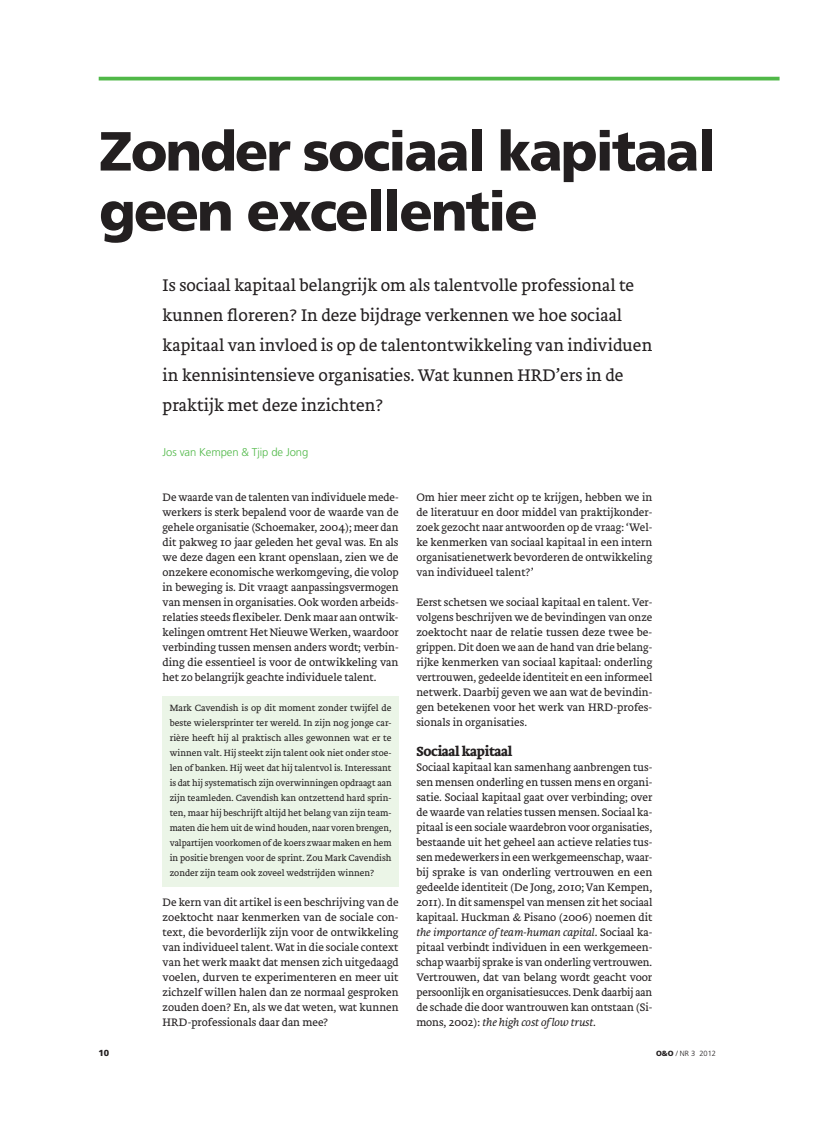
<style>
.page{position:relative;width:815px;height:1124px;background:#fff}
.page>*{position:absolute;margin:0;border:0;box-sizing:border-box;transform-origin:0 0}
.t1{font:900 55px/60px "Frutiger LT Std";letter-spacing:-.035em;color:#231f20}
.t2{font:300 17.5px/30px "Brioni Text Std";color:#231f20}
.t3{font:700 13.75px "Brioni Text Std";letter-spacing:-.025em;color:#231f20}
.t4{font:300 11.25px/15px "Brioni Text Std";color:#231f20;text-align:justify}
.t5{font:300 11.25px "Frutiger LT Std";letter-spacing:-.01em;color:#50b848}
.t6{font:300 9.38px/15px "Brioni Text Std";color:#231f20;text-align:justify}
.t7{font:900 8.75px "Frutiger LT Std";color:#231f20}
.t8{font:300 7.5px "Frutiger LT Std";color:#231f20}
.s1{font-style:italic}
.s2{font-weight:900}
</style>
<div class="page">
<hr style="left:99px;top:77px;width:681px;height:3px;background:#50b848">
<div style="left:163px;top:695px;width:236px;height:191px;background:#ebf5e7"></div>
<h1 class="t1" style="left:99px;top:121px;width:618px">Zonder sociaal kapitaal geen excellentie</h1>
<p class="t2" style="left:163px;top:270px;width:491px">Is sociaal kapitaal belangrijk om als talentvolle professional te kunnen floreren? In deze bijdrage verkennen we hoe sociaal kapitaal van invloed is op de talentontwikkeling van individuen in kennisintensieve organisaties. Wat kunnen HRD’ers in de praktijk met deze inzichten?</p>
<p class="t5" style="left:163px;top:445px;width:147px">Jos van Kempen &amp; Tjip de Jong</p>
<p class="t4" style="left:163px;top:490px;width:238px">De waarde van de talenten van individuele mede&shy;werkers is sterk bepalend voor de waarde van de gehele organisatie (Schoemaker, 2004); meer dan dit pakweg 10 jaar geleden het geval was. En als we deze dagen een krant openslaan, zien we de onzekere economische werkomgeving, die volop in beweging is. Dit vraagt aanpassingsvermogen van mensen in organisaties. Ook worden arbeids&shy;relaties steeds flexibeler. Denk maar aan ontwik&shy;kelingen omtrent Het Nieuwe Werken, waardoor verbinding tussen mensen anders wordt; verbin&shy;ding die essentieel is voor de ontwikkeling van het zo belangrijk geachte individuele talent.</p>
<p class="t6" style="left:170px;top:700px;width:223px">Mark Cavendish is op dit moment zonder twijfel de beste wielersprinter ter wereld. In zijn nog jonge car&shy;rière heeft hij al praktisch alles gewonnen wat er te winnen valt. Hij steekt zijn talent ook niet onder stoe&shy;len of banken. Hij weet dat hij talentvol is. Interessant is dat hij systematisch zijn overwinningen opdraagt aan zijn teamleden. Cavendish kan ontzettend hard sprin&shy;ten, maar hij beschrijft altijd het belang van zijn team&shy;maten die hem uit de wind houden, naar voren brengen, valpartijen voorkomen of de koers zwaar maken en hem in positie brengen voor de sprint. Zou Mark Cavendish zonder zijn team ook zoveel wedstrijden winnen?</p>
<p class="t4" style="left:163px;top:895px;width:238px">De kern van dit artikel is een beschrijving van de zoektocht naar kenmerken van de sociale con&shy;text, die bevorderlijk zijn voor de ontwikkeling van individueel talent. Wat in die sociale context van het werk maakt dat mensen zich uitgedaagd voelen, durven te experimenteren en meer uit zichzelf willen halen dan ze normaal gesproken zouden doen? En, als we dat weten, wat kunnen HRD-professionals daar dan mee?</p>
<p class="t4" style="left:416px;top:490px;width:238px">Om hier meer zicht op te krijgen, hebben we in de literatuur en door middel van praktijkonder&shy;zoek gezocht naar antwoorden op de vraag: ‘Wel&shy;ke kenmerken van sociaal kapitaal in een intern organisatienetwerk bevorderen de ontwikkeling van individueel talent?’</p>
<p class="t4" style="left:416px;top:595px;width:238px">Eerst schetsen we sociaal kapitaal en talent. Ver&shy;volgens beschrijven we de bevindingen van onze zoektocht naar de relatie tussen deze twee be&shy;grippen. Dit doen we aan de hand van drie belang&shy;rijke kenmerken van sociaal kapitaal: onderling vertrouwen, gedeelde identiteit en een informeel netwerk. Daarbij geven we aan wat de bevindin&shy;gen betekenen voor het werk van HRD-profes&shy;sionals in organisaties.</p>
<p class="t3" style="left:416px;top:741px;width:98px">Sociaal kapitaal</p>
<p class="t4" style="left:416px;top:760px;width:238px">Sociaal kapitaal kan samenhang aanbrengen tus&shy;sen mensen onderling en tussen mens en organi&shy;satie. Sociaal kapitaal gaat over verbinding; over de waarde van relaties tussen mensen. Sociaal ka&shy;pitaal is een sociale waardebron voor organisaties, bestaande uit het geheel aan actieve relaties tus&shy;sen medewerkers in een werkgemeenschap, waar&shy;bij sprake is van onderling vertrouwen en een gedeelde identiteit (De Jong, 2010; Van Kempen, 2011). In dit samenspel van mensen zit het sociaal kapitaal. Huckman &amp; Pisano (2006) noemen dit <span class="s1">the importance of team-human capital</span>. Sociaal ka&shy;pitaal verbindt individuen in een werkgemeen&shy;schap waarbij sprake is van onderling vertrouwen.<br>Vertrouwen, dat van belang wordt geacht voor persoonlijk en organisatiesucces. Denk daarbij aan de schade die door wantrouwen kan ontstaan (Si&shy;mons, 2002): <span class="s1">the high cost of low trust</span>.</p>
<p class="t7" style="left:99px;top:1047px;width:12px">10</p>
<p class="t8" style="left:656px;top:1049px;width:62px"><span class="s2">O&amp;O</span> / NR 3 2012</p>
</div>
